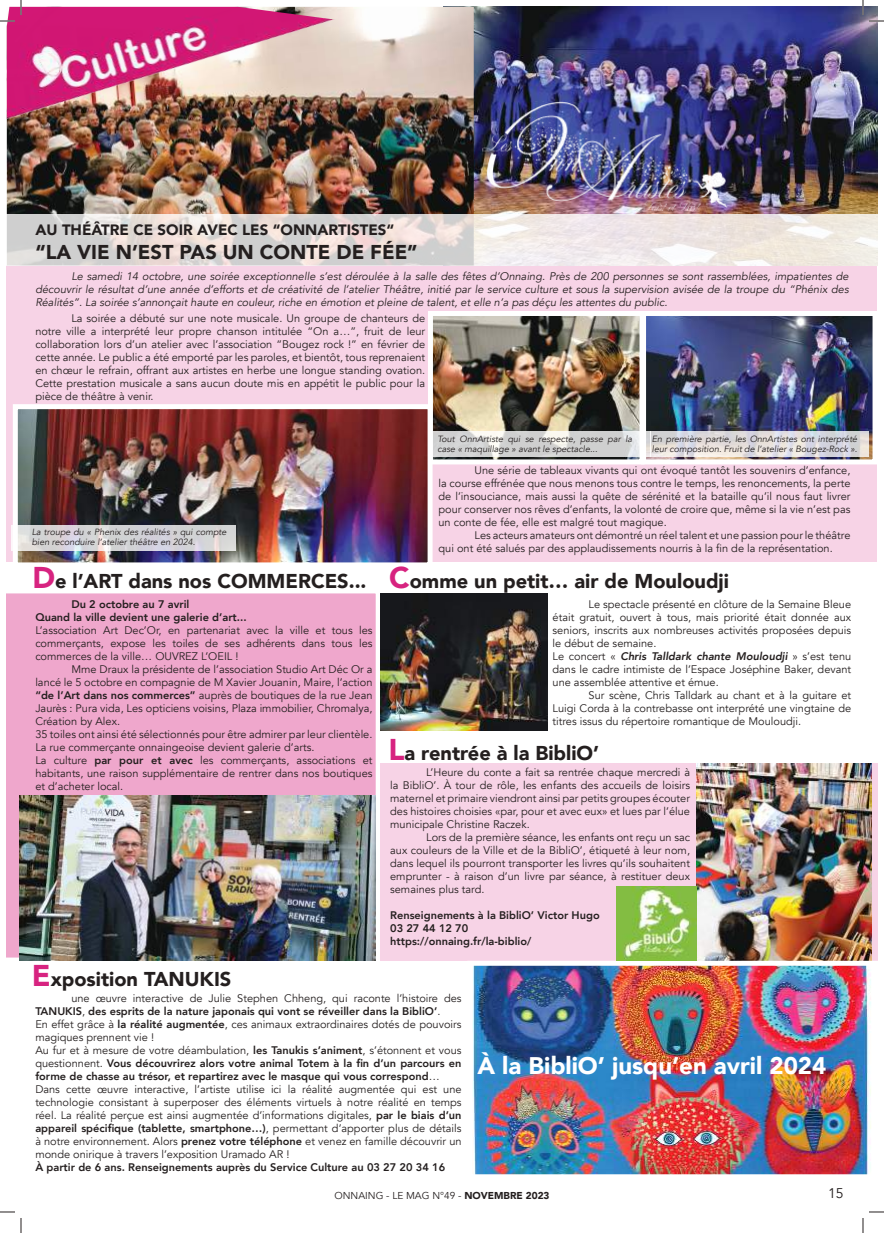
<style>
.page{position:relative;width:884px;height:1233px;background:#fff}
.page>*{position:absolute;margin:0;border:0;box-sizing:border-box;transform-origin:0 0}
.t1{font:900 24px "Avenir";color:#fff}
.t2{font:900 20px "Avenir";color:#241f1f}
.t3{font:900 15px "Avenir";color:#241f1f}
.t4{font:14px "Avenir";color:#241f1f}
.t5{font:11px/13px "Avenir";color:#241f1f;text-align:justify}
.t6{font:italic 11px/13px "Avenir";color:#241f1f;text-align:justify}
.t7{font:800 11px/13px "Avenir";color:#241f1f}
.t8{font:10px "Avenir";color:#241f1f}
.t9{font:italic 9px/10px "Avenir";color:#241f1f}
.s1{font-size:30px;color:#d72380}
.s2{font-weight:800}
.s3{font-weight:800;font-style:italic}
.s4{font-weight:900}
</style>
<div class="page">
<div style="left:7px;top:593px;width:374px;height:368px;background:#efa7cc"></div>
<div style="left:381px;top:763px;width:496px;height:197px;background:#f7d3e6"></div>
<div style="left:7px;top:265px;width:870px;height:297px;background:#f7d3e6"></div>
<img style="left:19px;top:410px;width:408px;height:151px">
<div style="left:13px;top:404px;width:420px;height:163px;border:5px solid #fff"></div>
<img style="left:474px;top:7px;width:403px;height:208px">
<img style="left:7px;top:7px;width:467px;height:208px">
<img style="left:7px;top:7px;width:334px;height:169px">
<svg style="left:7px;top:215px;width:870px;height:51px;background:#e3ddda"></svg>
<img style="left:434px;top:317px;width:437px;height:141px">
<div style="left:641px;top:311px;width:236px;height:153px;border:5px solid #fff"></div>
<img style="left:20px;top:795px;width:356px;height:165px">
<div style="left:428px;top:311px;width:216px;height:153px;border:5px solid #fff"></div>
<img style="left:696px;top:763px;width:175px;height:197px">
<img style="left:381px;top:594px;width:166px;height:136px">
<svg style="left:430px;top:431px;width:220px;height:25px;background:#d9d9d8"></svg>
<svg style="left:11px;top:526px;width:225px;height:25px;background:#d7d6d9"></svg>
<svg style="left:650px;top:431px;width:219px;height:25px;background:#dfdcde"></svg>
<img style="left:461px;top:52px;width:291px;height:206px">
<img style="left:467px;top:960px;width:410px;height:215px">
<img style="left:617px;top:886px;width:79px;height:74px">
<svg style="left:0;top:1211px;width:15px;height:1px"></svg>
<svg style="left:869px;top:1211px;width:15px;height:1px"></svg>
<svg style="left:0;top:0;width:22px;height:22px"></svg>
<svg style="left:20px;top:1218px;width:2px;height:15px"></svg>
<svg style="left:862px;top:0;width:22px;height:22px"></svg>
<svg style="left:862px;top:1218px;width:2px;height:15px"></svg>
<h3 class="t3" style="left:35px;top:217px;width:360px">AU THÉÂTRE CE SOIR AVEC LES “ONNARTISTES“</h3>
<h2 class="t2" style="left:35px;top:235px;width:384px">“LA VIE N’EST PAS UN CONTE DE FÉE”</h2>
<p class="t6" style="left:35px;top:270px;width:815px;text-indent:36px">Le samedi 14 octobre, une soirée exceptionnelle s’est déroulée à la salle des fêtes d’Onnaing. Près de 200 personnes se sont rassemblées, impatientes de découvrir le résultat d’une année d’efforts et de créativité de l’atelier Théâtre, initié par le service culture et sous la supervision avisée de la troupe du “Phénix des Réalités”. La soirée s’annonçait haute en couleur, riche en émotion et pleine de talent, et elle n’a pas déçu les attentes du public.</p>
<p class="t5" style="left:35px;top:312px;width:391px;text-indent:36px">La soirée a débuté sur une note musicale. Un groupe de chanteurs de notre ville a interprété leur propre chanson intitulée “On a…”, fruit de leur collaboration lors d’un atelier avec l’association “Bougez rock !” en février de cette année. Le public a été emporté par les paroles, et bientôt, tous reprenaient en chœur le refrain, offrant aux artistes en herbe une longue standing ovation.<br>Cette prestation musicale a sans aucun doute mis en appétit le public pour la pièce de théâtre à venir.</p>
<p class="t9" style="left:32px;top:527px;width:196px">La troupe du « Phenix des réalités » qui compte bien reconduire l’atelier théâtre en 2024.</p>
<p class="t9" style="left:437px;top:434px;width:196px">Tout OnnArtiste qui se respecte, passe par la case « maquillage » avant le spectacle...</p>
<p class="t9" style="left:652px;top:434px;width:207px">En première partie, les OnnArtistes ont interprété leur composition. Fruit de l’atelier « Bougez-Rock ».</p>
<p class="t5" style="left:438px;top:463px;width:413px;text-indent:36px">Une série de tableaux vivants qui ont évoqué tantôt les souvenirs d’enfance, la course effrénée que nous menons tous contre le temps, les renoncements, la perte de l’insouciance, mais aussi la quête de sérénité et la bataille qu’il nous faut livrer pour conserver nos rêves d’enfants, la volonté de croire que, même si la vie n’est pas un conte de fée, elle est malgré tout magique.</p>
<p class="t5" style="left:438px;top:528px;width:413px;text-indent:36px">Les acteurs amateurs ont démontré un réel talent et une passion pour le théâtre qui ont été salués par des applaudissements nourris à la fin de la représentation.</p>
<h2 class="t2" style="left:32px;top:564px;width:336px"><span class="s1">D</span>e l’ART dans nos COMMERCES...</h2>
<p class="t7" style="left:35px;top:597px;width:213px;text-indent:36px">Du 2 octobre au 7 avril<br>Quand la ville devient une galerie d’art...</p>
<p class="t5" style="left:35px;top:624px;width:339px">L’association Art Dec’Or, en partenariat avec la ville et tous les commerçants, expose les toiles de ses adhérents dans tous les commerces de la ville… OUVREZ L’OEIL !</p>
<p class="t5" style="left:35px;top:663px;width:339px;text-align:left;text-indent:36px">Mme Draux la présidente de l’association Studio Art Déc Or a lancé le 5 octobre en compagnie de M Xavier Jouanin, Maire, l’action <span class="s2">“de l’Art dans nos commerces”</span> auprès de boutiques de la rue Jean Jaurès : Pura vida, Les opticiens voisins, Plaza immobilier, Chromalya, Création by Alex.<br>35 toiles ont ainsi été sélectionnés pour être admirer par leur clientèle.<br>La rue commerçante onnaingeoise devient galerie d’arts.<br>La culture <span class="s2">par pour et avec</span> les commerçants, associations et habitants, une raison supplémentaire de rentrer dans nos boutiques et d’acheter local.</p>
<h2 class="t2" style="left:32px;top:962px;width:201px"><span class="s1">E</span>xposition TANUKIS</h2>
<h2 class="t2" style="left:389px;top:564px;width:341px"><span class="s1">C</span>omme un petit… air de Mouloudji</h2>
<p class="t5" style="left:552px;top:598px;width:300px;text-align:left;text-indent:36px">Le spectacle présenté en clôture de la Semaine Bleue était gratuit, ouvert à tous, mais priorité était donnée aux seniors, inscrits aux nombreuses activités proposées depuis le début de semaine.<br>Le concert « <span class="s3">Chris Talldark chante Mouloudji</span> » s’est tenu dans le cadre intimiste de l’Espace Joséphine Baker, devant une assemblée attentive et émue.</p>
<p class="t5" style="left:552px;top:689px;width:300px;text-indent:36px">Sur scène, Chris Talldark au chant et à la guitare et Luigi Corda à la contrebasse ont interprété une vingtaine de titres issus du répertoire romantique de Mouloudji.</p>
<h2 class="t2" style="left:388px;top:736px;width:212px"><span class="s1">L</span>a rentrée à la BibliO’</h2>
<p class="t5" style="left:390px;top:766px;width:301px;text-indent:36px">L’Heure du conte a fait sa rentrée chaque mercredi à la BibliO’. À tour de rôle, les enfants des accueils de loisirs maternel et primaire viendront ainsi par petits groupes écouter des histoires choisies «par, pour et avec eux» et lues par l’élue municipale Christine Raczek.</p>
<p class="t5" style="left:390px;top:831px;width:301px;text-indent:36px">Lors de la première séance, les enfants ont reçu un sac aux couleurs de la Ville et de la BibliO’, étiqueté à leur nom, dans lequel ils pourront transporter les livres qu’ils souhaitent emprunter - à raison d’un livre par séance, à restituer deux semaines plus tard.</p>
<p class="t7" style="left:390px;top:908px;width:211px">Renseignements à la BibliO’ Victor Hugo<br>03 27 44 12 70 https://onnaing.fr/la-biblio/</p>
<p class="t5" style="left:35px;top:992px;width:428px;text-align:left;text-indent:36px">une œuvre interactive de Julie Stephen Chheng, qui raconte l’histoire des <span class="s2">TANUKIS</span>, <span class="s2">des esprits de la nature japonais qui vont se réveiller dans la BibliO’</span>.<br>En effet grâce à <span class="s2">la réalité augmentée</span>, ces animaux extraordinaires dotés de pouvoirs magiques prennent vie !<br>Au fur et à mesure de votre déambulation, <span class="s2">les Tanukis s’animent</span>, s’étonnent et vous questionnent. <span class="s2">Vous découvrirez alors votre animal Totem à la fin d’un parcours en forme de chasse au trésor, et repartirez avec le masque qui vous correspond</span>… Dans cette œuvre interactive, l’artiste utilise ici la réalité augmentée qui est une technologie consistant à superposer des éléments virtuels à notre réalité en temps réel. La réalité perçue est ainsi augmentée d’informations digitales, <span class="s2">par le biais d’un appareil spécifique (tablette, smartphone…)</span>, permettant d’apporter plus de détails à notre environnement. Alors <span class="s2">prenez votre téléphone</span> et venez en famille découvrir un monde onirique à travers l’exposition Uramado AR !</p>
<p class="t7" style="left:35px;top:1160px;width:411px">À partir de 6 ans. Renseignements auprès du Service Culture au 03 27 20 34 16</p>
<h1 class="t1" style="left:477px;top:1045px;width:350px">À la BibliO’ jusqu’en avril 2024</h1>
<p class="t8" style="left:334px;top:1190px;width:217px">ONNAING - LE MAG N°49 - <span class="s4">NOVEMBRE 2023</span></p>
<p class="t4" style="left:828px;top:1184px;width:17px">15</p>
</div>
